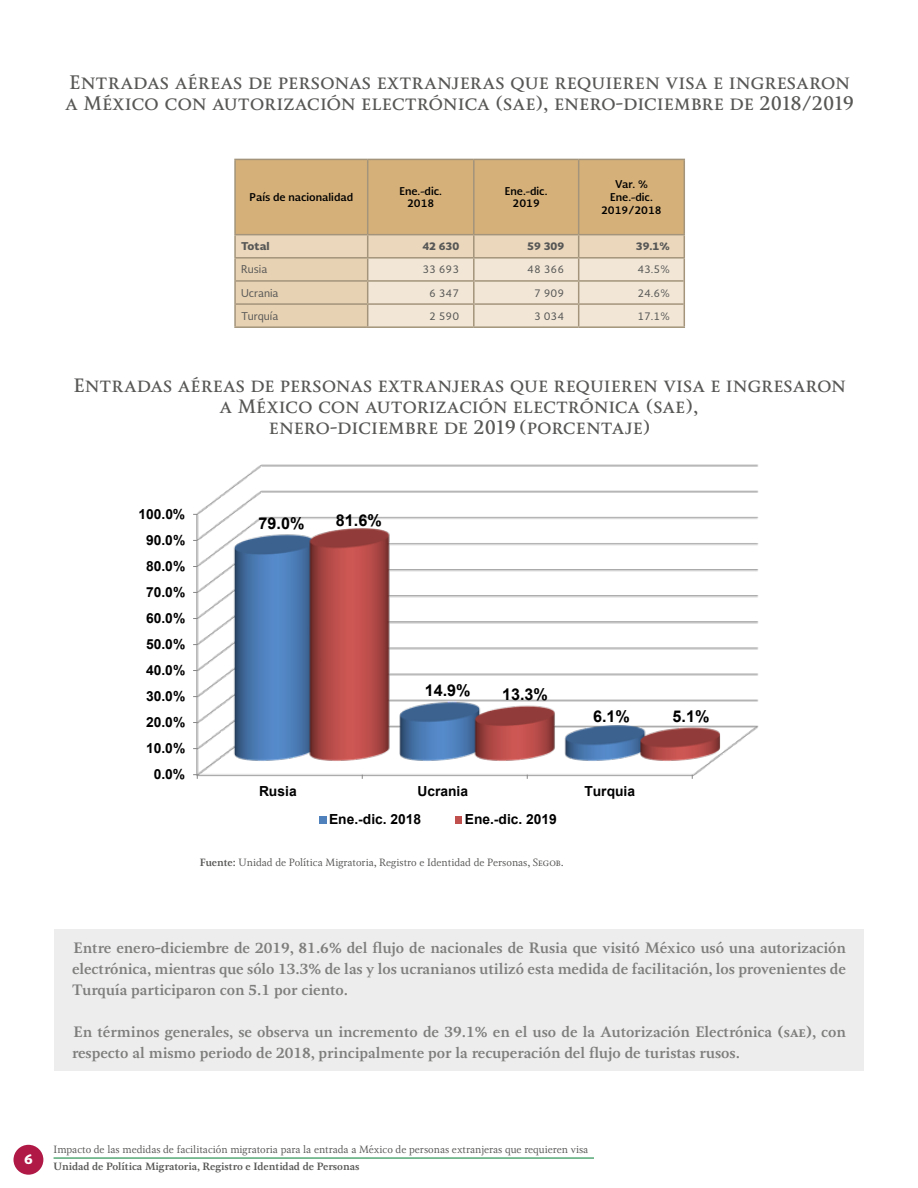
<style>
.page{position:relative;width:918px;height:1188px;background:#fff}
.page>*{position:absolute;margin:0;border:0;box-sizing:border-box;transform-origin:0 0}
.t1{font:700 18.15px/21.1px "Soberana Titular";color:#575756}
.t2{font:700 18px/21.1px "Soberana Titular";color:#575756;text-align:center}
.t3{font:700 16.2px "Arial";color:#000}
.t4{font:700 15px/21px "Soberana Texto";color:#7e7e7d;text-align:justify}
.t5{font:700 13.8px "Arial";color:#000}
.t6{font:900 13.5px "Soberana Sans";color:#fff}
.t7{font:10.5px "Soberana Texto";color:#575756}
.t8{font:700 10.5px/12.6px "Soberana Sans";color:#000;text-align:center}
.t9{font:10.5px "Soberana Sans";color:#575756}
.t10{font:700 10.5px "Soberana Texto";letter-spacing:-.01em;color:#575756}
.t11{font:900 10.5px "Soberana Sans";color:#575756}
.s1{font-size:18.15px}
.s2{font-weight:700}
</style>
<div class="page">
<div style="left:13px;top:1145px;width:30px;height:30px;background:#b01846;border-radius:50%"></div>
<hr style="left:54px;top:1158px;width:540px;height:1px;background:#007d32">
<hr style="left:234px;top:159px;width:134px;height:1px;background:#a3947b">
<hr style="left:234px;top:160px;width:2px;height:74px;background:#a3947b">
<hr style="left:234px;top:234px;width:134px;height:1px;background:#a3947b">
<hr style="left:234px;top:235px;width:2px;height:22px;background:#a3947b">
<hr style="left:234px;top:257px;width:133px;height:2px;background:#a3947b">
<hr style="left:234px;top:259px;width:2px;height:22px;background:#a3947b">
<hr style="left:234px;top:281px;width:2px;height:23px;background:#a3947b">
<hr style="left:234px;top:304px;width:2px;height:22px;background:#a3947b">
<hr style="left:234px;top:326px;width:133px;height:2px;background:#a3947b">
<hr style="left:367px;top:326px;width:107px;height:2px;background:#a3947b">
<hr style="left:474px;top:326px;width:105px;height:2px;background:#a3947b">
<hr style="left:579px;top:326px;width:106px;height:2px;background:#a3947b">
<svg style="left:235px;top:159px;width:450px;height:168px;background:#ddc4a0"></svg>
<div style="left:54px;top:929px;width:810px;height:142px;background:#ededed"></div>
<img style="left:195px;top:464px;width:564px;height:313px">
<svg style="left:193px;top:774px;width:5px;height:5px"></svg>
<div style="left:319px;top:816px;width:7px;height:7px;background:#4f81bd"></div>
<div style="left:455px;top:816px;width:7px;height:7px;background:#c0504d"></div>
<p class="t1" style="left:65px;top:71px;width:791px">Entradas aéreas de personas extranjeras que requieren visa e ingresaron a México con autorización electrónica (sae), enero-diciembre de 2018/2019</p>
<p class="t8" style="left:250px;top:190px;width:105px">País de nacionalidad</p>
<p class="t8" style="left:399px;top:184px;width:44px">Ene.-dic.<br>2018</p>
<p class="t8" style="left:505px;top:184px;width:44px">Ene.-dic.<br>2019</p>
<p class="t8" style="left:601px;top:178px;width:62px">Var. %<br>Ene.-dic.<br>2019/2018</p>
<p class="t11" style="left:241px;top:239px;width:30px">Total</p>
<p class="t11" style="left:422px;top:239px;width:38px">42 630</p>
<p class="t11" style="left:527px;top:239px;width:38px">59 309</p>
<p class="t11" style="left:636px;top:239px;width:35px">39.1%</p>
<p class="t9" style="left:241px;top:263px;width:28px">Rusia</p>
<p class="t9" style="left:422px;top:263px;width:38px">33 693</p>
<p class="t9" style="left:527px;top:263px;width:38px">48 366</p>
<p class="t9" style="left:637px;top:263px;width:34px">43.5%</p>
<p class="t9" style="left:241px;top:286px;width:39px">Ucrania</p>
<p class="t9" style="left:429px;top:286px;width:32px">6 347</p>
<p class="t9" style="left:534px;top:286px;width:32px">7 909</p>
<p class="t9" style="left:637px;top:286px;width:34px">24.6%</p>
<p class="t9" style="left:241px;top:309px;width:39px">Turquía</p>
<p class="t9" style="left:429px;top:309px;width:32px">2 590</p>
<p class="t9" style="left:534px;top:309px;width:32px">3 034</p>
<p class="t9" style="left:637px;top:309px;width:34px">17.1%</p>
<p class="t2" style="left:74px;top:374px;width:774px">Entradas aéreas de personas extranjeras que requieren visa e ingresaron a México con autorización electrónica (sae),<br>enero-<span class="s1">diciembre de 2019</span> (porcentaje)</p>
<p class="t5" style="left:138px;top:505px;width:48px">100.0%</p>
<p class="t5" style="left:146px;top:531px;width:41px">90.0%</p>
<p class="t5" style="left:146px;top:557px;width:41px">80.0%</p>
<p class="t5" style="left:146px;top:583px;width:41px">70.0%</p>
<p class="t5" style="left:146px;top:609px;width:41px">60.0%</p>
<p class="t5" style="left:146px;top:635px;width:41px">50.0%</p>
<p class="t5" style="left:146px;top:661px;width:41px">40.0%</p>
<p class="t5" style="left:146px;top:687px;width:41px">30.0%</p>
<p class="t5" style="left:146px;top:713px;width:41px">20.0%</p>
<p class="t5" style="left:146px;top:739px;width:41px">10.0%</p>
<p class="t5" style="left:154px;top:765px;width:33px">0.0%</p>
<p class="t3" style="left:259px;top:512px;width:47px">79.0%</p>
<p class="t3" style="left:336px;top:509px;width:47px">81.6%</p>
<p class="t3" style="left:425px;top:679px;width:47px">14.9%</p>
<p class="t3" style="left:502px;top:683px;width:47px">13.3%</p>
<p class="t3" style="left:593px;top:704px;width:38px">6.1%</p>
<p class="t5" style="left:259px;top:781px;width:39px">Rusia</p>
<p class="t5" style="left:418px;top:781px;width:52px">Ucrania</p>
<p class="t5" style="left:584px;top:781px;width:52px">Turquia</p>
<p class="t5" style="left:329px;top:809px;width:94px">Ene.-dic. 2018</p>
<p class="t5" style="left:465px;top:809px;width:94px">Ene.-dic. 2019</p>
<p class="t7" style="left:200px;top:856px;width:365px"><span class="s2">Fuente:</span> Unidad de Política Migratoria, Registro e Identidad de Personas, Segob.</p>
<p class="t3" style="left:673px;top:705px;width:38px">5.1%</p>
<p class="t4" style="left:72px;top:937px;width:775px">Entre enero-diciembre de 2019, 81.6% del flujo de nacionales de Rusia que visitó México usó una autorización electrónica, mientras que sólo 13.3% de las y los ucranianos utilizó esta medida de facilitación, los provenientes de Turquía participaron con 5.1 por ciento.</p>
<p class="t4" style="left:72px;top:1021px;width:776px">En términos generales, se observa un incremento de 39.1% en el uso de la Autorización Electrónica (sae), con respecto al mismo periodo de 2018, principalmente por la recuperación del flujo de turistas rusos.</p>
<p class="t6" style="left:24px;top:1149px;width:10px">6</p>
<p class="t7" style="left:54px;top:1143px;width:536px">Impacto de las medidas de facilitación migratoria para la entrada a México de personas extranjeras que requieren visa</p>
<p class="t10" style="left:54px;top:1159px;width:307px">Unidad de Política Migratoria, Registro e Identidad de Personas</p>
</div>
